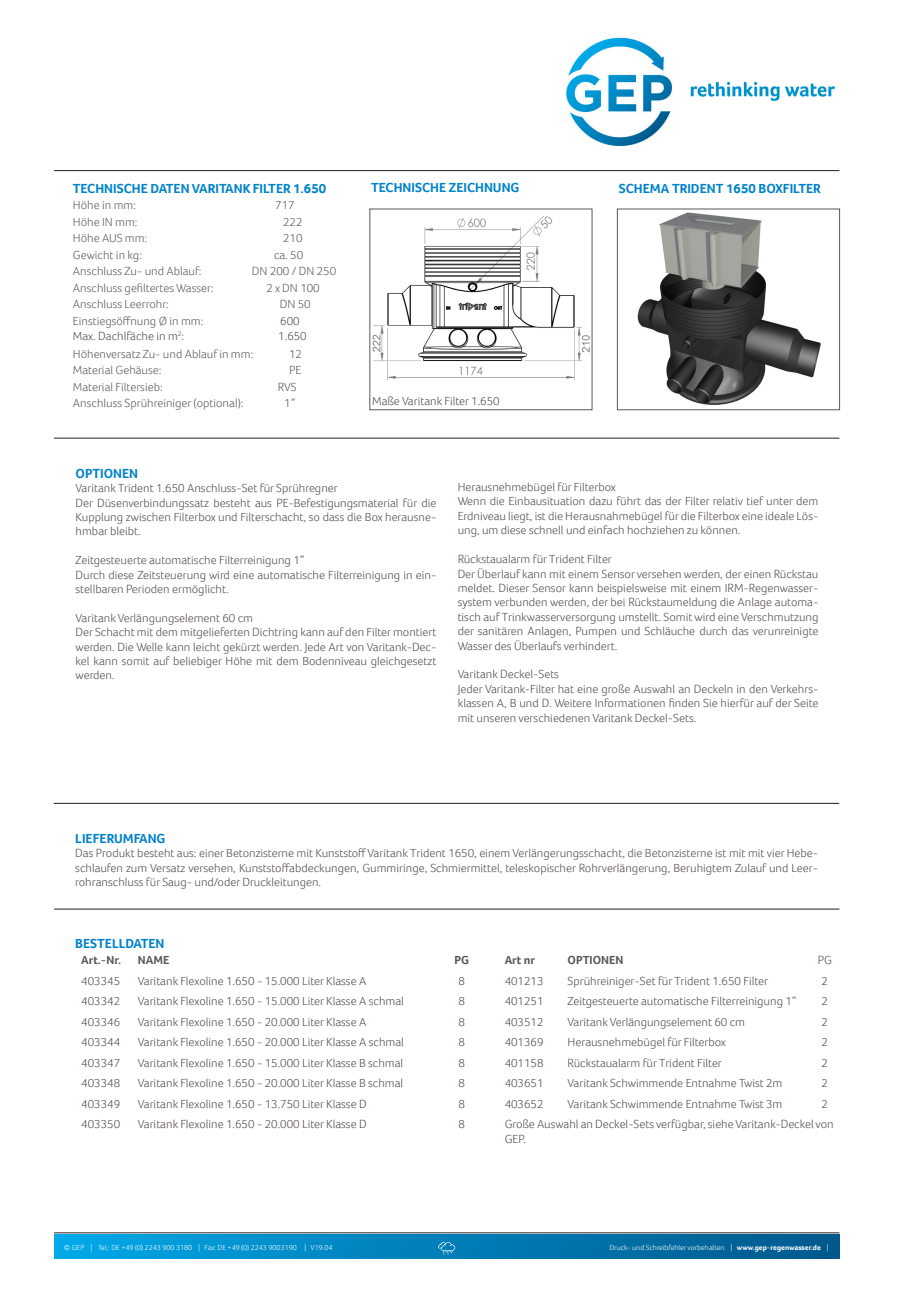
<style>
.page{position:relative;width:919px;height:1289px;background:#fff}
.page>*{position:absolute;margin:0;border:0;box-sizing:border-box;transform-origin:0 0}
.Brood{font:700 13.5px "Foco";color:#0083ca}
.Aufzählung{font:700 13.5px "Foco";color:#0083ca}
.Aufzählung-2{font:300 12px/14.4px "Foco";color:#524a47;text-align:justify}
.Brood-2{font:300 12px "Foco";color:#57585a}
.t1{font:700 12px "Foco";color:#57585a}
.t2{font:300 7.5px "Foco";color:#fff}
.s1{font-weight:700}
</style>
<div class="page">
<hr style="left:54px;top:170px;width:785px;height:1px;background:#231f20">
<img style="left:566px;top:37px;width:269px;height:110px">
<img style="left:54px;top:1234px;width:785px;height:24px">
<hr style="left:54px;top:1232px;width:785px;height:1px;background:#231f20">
<svg style="left:438px;top:1242px;width:17px;height:12px"></svg>
<div style="left:369px;top:209px;width:223px;height:201px;border:1px solid #57585a"></div>
<div style="left:617px;top:209px;width:222px;height:201px;border:1px solid #57585a"></div>
<hr style="left:54px;top:908px;width:785px;height:1px;background:#231f20">
<hr style="left:54px;top:438px;width:785px;height:1px;background:#231f20">
<hr style="left:54px;top:803px;width:785px;height:1px;background:#231f20">
<img style="left:373px;top:217px;width:217px;height:163px">
<img style="left:637px;top:212px;width:184px;height:193px">
<p class="Brood" style="left:73px;top:179px;width:255px">TECHNISCHE DATEN VARITANK FILTER 1.650</p>
<p class="Brood-2" style="left:73px;top:197px;width:64px">Höhe in mm:</p>
<p class="Brood-2" style="left:275px;top:197px;width:21px">717</p>
<p class="Brood-2" style="left:73px;top:214px;width:66px">Höhe IN mm:</p>
<p class="Brood-2" style="left:283px;top:214px;width:21px">222</p>
<p class="Brood-2" style="left:73px;top:230px;width:76px">Höhe AUS mm:</p>
<p class="Brood-2" style="left:283px;top:230px;width:21px">210</p>
<p class="Brood-2" style="left:73px;top:247px;width:70px">Gewicht in kg:</p>
<p class="Brood-2" style="left:274px;top:247px;width:31px">ca. 50</p>
<p class="Brood-2" style="left:73px;top:263px;width:130px">Anschluss Zu- und Ablauf:</p>
<p class="Brood-2" style="left:252px;top:263px;width:86px">DN 200 / DN 250</p>
<p class="Brood-2" style="left:73px;top:280px;width:142px">Anschluss gefiltertes Wasser:</p>
<p class="Brood-2" style="left:266px;top:280px;width:55px">2 x DN 100</p>
<p class="Brood-2" style="left:73px;top:296px;width:97px">Anschluss Leerrohr:</p>
<p class="Brood-2" style="left:280px;top:296px;width:32px">DN 50</p>
<p class="Brood-2" style="left:73px;top:313px;width:132px">Einstiegsöffnung Ø in mm:</p>
<p class="Aufzählung-2" style="left:280px;top:313px;width:21px">600</p>
<p class="Aufzählung-2" style="left:73px;top:328px;width:113px">Max. Dachlfäche in m<sup>2</sup>:</p>
<p class="Aufzählung-2" style="left:278px;top:328px;width:30px">1.650</p>
<p class="Brood-2" style="left:73px;top:346px;width:182px">Höhenversatz Zu- und Ablauf in mm:</p>
<p class="Brood-2" style="left:289px;top:346px;width:14px">12</p>
<p class="Brood-2" style="left:73px;top:362px;width:90px">Material Gehäuse:</p>
<p class="Brood-2" style="left:289px;top:362px;width:14px">PE</p>
<p class="Brood-2" style="left:73px;top:379px;width:91px">Material Filtersieb:</p>
<p class="Brood-2" style="left:278px;top:379px;width:20px">RVS</p>
<p class="Brood-2" style="left:73px;top:395px;width:172px">Anschluss Sprühreiniger (optional):</p>
<p class="Brood-2" style="left:284px;top:395px;width:13px">1”</p>
<p class="Brood" style="left:371px;top:178px;width:150px">TECHNISCHE ZEICHNUNG</p>
<p class="Aufzählung-2" style="left:372px;top:394px;width:129px">Maße Varitank Filter 1.650</p>
<p class="Brood" style="left:618px;top:179px;width:204px">SCHEMA TRIDENT 1650 BOXFILTER</p>
<p class="Aufzählung" style="left:76px;top:464px;width:64px">OPTIONEN</p>
<p class="Aufzählung-2" style="left:76px;top:481px;width:264px">Varitank Trident 1.650 Anschluss-Set für Sprühregner</p>
<p class="Aufzählung-2" style="left:76px;top:495px;width:362px">Der Düsenverbindungssatz besteht aus PE-Befestigungsmaterial für die Kupplung zwischen Filterbox und Filterschacht, so dass die Box herausne&shy;hmbar bleibt.</p>
<p class="Aufzählung-2" style="left:76px;top:553px;width:230px">Zeitgesteuerte automatische Filterreinigung 1”</p>
<p class="Aufzählung-2" style="left:76px;top:567px;width:362px">Durch diese Zeitsteuerung wird eine automatische Filterreinigung in ein&shy;stellbaren Perioden ermöglicht.</p>
<p class="Aufzählung-2" style="left:76px;top:610px;width:179px">Varitank Verlängungselement 60 cm</p>
<p class="Aufzählung-2" style="left:76px;top:625px;width:362px">Der Schacht mit dem mitgelieferten Dichtring kann auf den Filter montiert werden. Die Welle kann leicht gekürzt werden. Jede Art von Varitank-Dec&shy;kel kann somit auf beliebiger Höhe mit dem Bodenniveau gleichgesetzt werden.</p>
<p class="Aufzählung-2" style="left:457px;top:479px;width:160px">Herausnehmebügel für Filterbox</p>
<p class="Aufzählung-2" style="left:457px;top:494px;width:362px">Wenn die Einbausituation dazu führt das der Filter relativ tief unter dem Erdniveau liegt, ist die Herausnahmebügel für die Filterbox eine ideale Lös&shy;ung, um diese schnell und einfach hochziehen zu können.</p>
<p class="Aufzählung-2" style="left:457px;top:551px;width:156px">Rückstaualarm für Trident Filter</p>
<p class="Aufzählung-2" style="left:457px;top:566px;width:362px">Der Überlauf kann mit einem Sensor versehen werden, der einen Rückstau meldet. Dieser Sensor kann beispielsweise mit einem IRM-Regenwasser&shy;system verbunden werden, der bei Rückstaumeldung die Anlage automa&shy;tisch auf Trinkwasserversorgung umstellt. Somit wird eine Verschmutzung der sanitären Anlagen, Pumpen und Schläuche durch das verunreinigte Wasser des Überlaufs verhindert.</p>
<p class="Aufzählung-2" style="left:457px;top:667px;width:103px">Varitank Deckel-Sets</p>
<p class="Aufzählung-2" style="left:457px;top:681px;width:362px">Jeder Varitank-Filter hat eine große Auswahl an Deckeln in den Verkehrs&shy;klassen A, B und D. Weitere Informationen finden Sie hierfür auf der Seite mit unseren verschiedenen Varitank Deckel-Sets.</p>
<p class="Aufzählung" style="left:75px;top:829px;width:92px">LIEFERUMFANG</p>
<p class="Aufzählung-2" style="left:75px;top:846px;width:744px">Das Produkt besteht aus: einer Betonzisterne mit Kunststoff Varitank Trident 1650, einem Verlängerungsschacht, die Betonzisterne ist mit mit vier Hebe&shy;schlaufen zum Versatz versehen, Kunststoffabdeckungen, Gummiringe, Schmiermittel, teleskopischer Rohrverlängerung, Beruhigtem Zulauf und Leer&shy;rohranschluss für Saug- und/oder Druckleitungen.</p>
<p class="Brood" style="left:75px;top:934px;width:91px">BESTELLDATEN</p>
<p class="t1" style="left:81px;top:952px;width:41px">Art.-Nr.</p>
<p class="t1" style="left:138px;top:952px;width:33px">NAME</p>
<p class="t1" style="left:454px;top:952px;width:16px">PG</p>
<p class="Aufzählung-2" style="left:81px;top:973px;width:40px">403345</p>
<p class="Aufzählung-2" style="left:138px;top:973px;width:230px">Varitank Flexoline 1.650 - 15.000 Liter Klasse A</p>
<p class="Aufzählung-2" style="left:458px;top:973px;width:8px">8</p>
<p class="Aufzählung-2" style="left:81px;top:993px;width:40px">403342</p>
<p class="Aufzählung-2" style="left:138px;top:993px;width:267px">Varitank Flexoline 1.650 - 15.000 Liter Klasse A schmal</p>
<p class="Aufzählung-2" style="left:458px;top:993px;width:8px">8</p>
<p class="Aufzählung-2" style="left:81px;top:1014px;width:40px">403346</p>
<p class="Aufzählung-2" style="left:138px;top:1014px;width:230px">Varitank Flexoline 1.650 - 20.000 Liter Klasse A</p>
<p class="Aufzählung-2" style="left:458px;top:1014px;width:8px">8</p>
<p class="Aufzählung-2" style="left:81px;top:1034px;width:40px">403344</p>
<p class="Aufzählung-2" style="left:138px;top:1034px;width:267px">Varitank Flexoline 1.650 - 20.000 Liter Klasse A schmal</p>
<p class="Aufzählung-2" style="left:458px;top:1034px;width:8px">8</p>
<p class="Aufzählung-2" style="left:81px;top:1055px;width:40px">403347</p>
<p class="Aufzählung-2" style="left:138px;top:1055px;width:267px">Varitank Flexoline 1.650 - 15.000 Liter Klasse B schmal</p>
<p class="Aufzählung-2" style="left:458px;top:1055px;width:8px">8</p>
<p class="Aufzählung-2" style="left:81px;top:1075px;width:40px">403348</p>
<p class="Aufzählung-2" style="left:138px;top:1075px;width:267px">Varitank Flexoline 1.650 - 20.000 Liter Klasse B schmal</p>
<p class="Aufzählung-2" style="left:458px;top:1075px;width:8px">8</p>
<p class="Aufzählung-2" style="left:81px;top:1096px;width:40px">403349</p>
<p class="Aufzählung-2" style="left:138px;top:1096px;width:230px">Varitank Flexoline 1.650 - 13.750 Liter Klasse D</p>
<p class="Aufzählung-2" style="left:458px;top:1096px;width:8px">8</p>
<p class="Aufzählung-2" style="left:81px;top:1116px;width:40px">403350</p>
<p class="Aufzählung-2" style="left:138px;top:1116px;width:230px">Varitank Flexoline 1.650 - 20.000 Liter Klasse D</p>
<p class="Aufzählung-2" style="left:458px;top:1116px;width:8px">8</p>
<p class="t1" style="left:504px;top:952px;width:32px">Art nr</p>
<p class="t1" style="left:567px;top:952px;width:57px">OPTIONEN</p>
<p class="Aufzählung-2" style="left:817px;top:952px;width:16px">PG</p>
<p class="Aufzählung-2" style="left:504px;top:973px;width:40px">401213</p>
<p class="Aufzählung-2" style="left:567px;top:973px;width:202px">Sprühreiniger-Set für Trident 1.650 Filter</p>
<p class="Aufzählung-2" style="left:821px;top:973px;width:8px">2</p>
<p class="Aufzählung-2" style="left:504px;top:993px;width:40px">401251</p>
<p class="Aufzählung-2" style="left:567px;top:993px;width:230px">Zeitgesteuerte automatische Filterreinigung 1”</p>
<p class="Aufzählung-2" style="left:821px;top:993px;width:8px">2</p>
<p class="Aufzählung-2" style="left:504px;top:1014px;width:40px">403512</p>
<p class="Aufzählung-2" style="left:567px;top:1014px;width:179px">Varitank Verlängungselement 60 cm</p>
<p class="Aufzählung-2" style="left:821px;top:1014px;width:8px">2</p>
<p class="Aufzählung-2" style="left:504px;top:1034px;width:40px">401369</p>
<p class="Aufzählung-2" style="left:567px;top:1034px;width:160px">Herausnehmebügel für Filterbox</p>
<p class="Aufzählung-2" style="left:821px;top:1034px;width:8px">2</p>
<p class="Aufzählung-2" style="left:504px;top:1055px;width:40px">401158</p>
<p class="Aufzählung-2" style="left:567px;top:1055px;width:156px">Rückstaualarm für Trident Filter</p>
<p class="Aufzählung-2" style="left:821px;top:1055px;width:8px">2</p>
<p class="Aufzählung-2" style="left:504px;top:1075px;width:40px">403651</p>
<p class="Aufzählung-2" style="left:567px;top:1075px;width:216px">Varitank Schwimmende Entnahme Twist 2m</p>
<p class="Aufzählung-2" style="left:821px;top:1075px;width:8px">2</p>
<p class="Aufzählung-2" style="left:504px;top:1096px;width:40px">403652</p>
<p class="Aufzählung-2" style="left:567px;top:1096px;width:216px">Varitank Schwimmende Entnahme Twist 3m</p>
<p class="Aufzählung-2" style="left:821px;top:1096px;width:8px">2</p>
<p class="Aufzählung-2" style="left:504px;top:1116px;width:330px">Große Auswahl an Deckel-Sets verfügbar, siehe Varitank-Deckel von<br>GEP.</p>
<p class="t2" style="left:64px;top:1242px;width:270px">© GEP | Tel.: DE +49 (0) 2243 900 3180 | Fax: DE +49 (0) 2243 9003190 | V19.04</p>
<p class="t2" style="left:609px;top:1242px;width:221px">Druck- und Schreibfehler vorbehalten | <span class="s1">www.gep-regenwasser.de</span> |</p>
</div>
